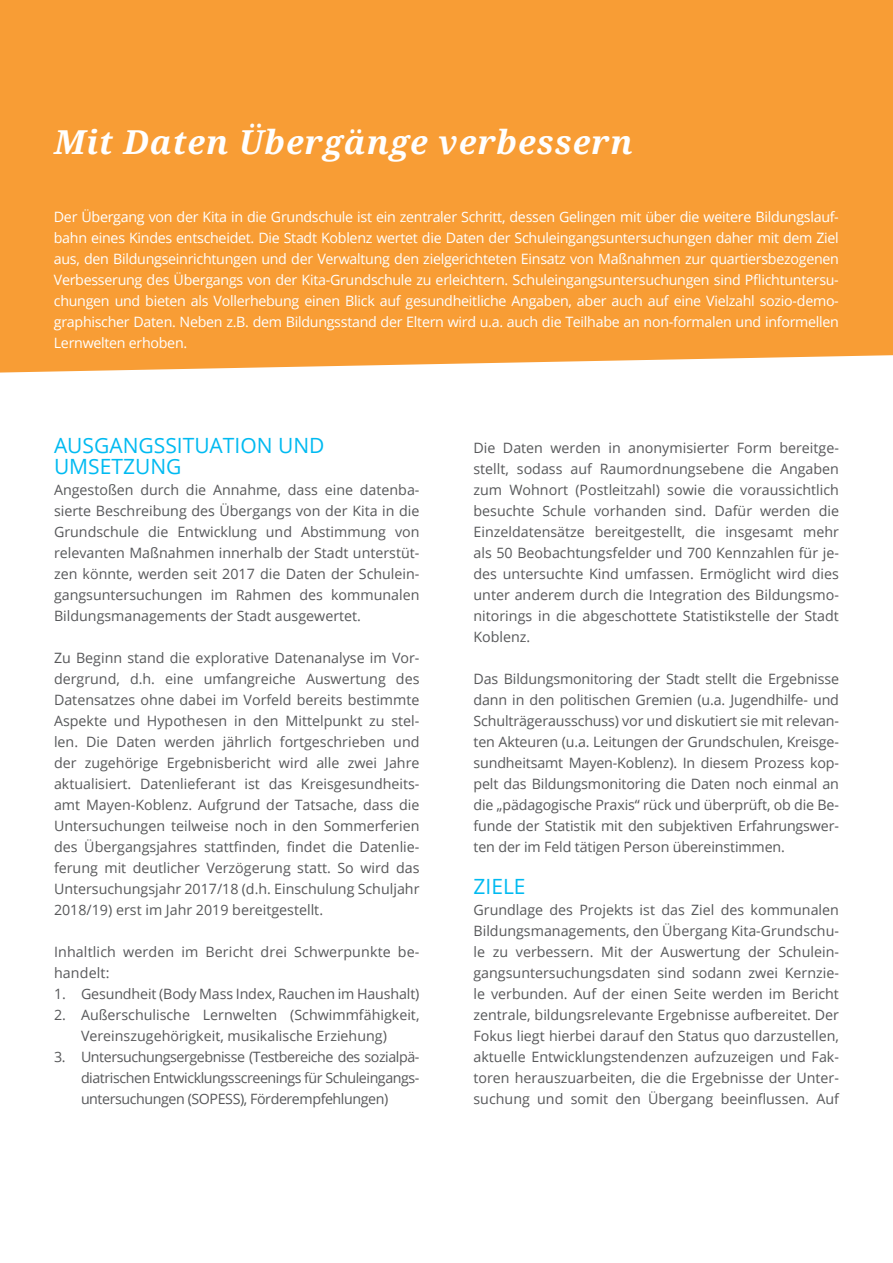
<style>
.page{position:relative;width:893px;height:1263px;background:#fff}
.page>*{position:absolute;margin:0;border:0;box-sizing:border-box;transform-origin:0 0}
.t1{font:italic 700 33px "Noto Serif";letter-spacing:.03em;color:#fff}
.t2{font:21px "Open Sans";color:#00baf1}
.t3{font:14.25px/21px "Open Sans";color:#57585a;text-align:justify}
.t4{font:14.25px/21px "Open Sans";letter-spacing:-.02em;color:#fff;text-align:justify}
</style>
<div class="page">
<div style="left:0;top:0;width:893px;height:373px;background:#f89d35"></div>
<p class="t1" style="left:54px;top:119px;width:580px">Mit Daten Übergänge verbessern</p>
<p class="t4" style="left:54px;top:206px;width:787px">Der Übergang von der Kita in die Grundschule ist ein zentraler Schritt, dessen Gelingen mit über die weitere Bildungslauf&shy;bahn eines Kindes entscheidet. Die Stadt Koblenz wertet die Daten der Schuleingangsuntersuchungen daher mit dem Ziel aus, den Bildungseinrichtungen und der Verwaltung den zielgerichteten Einsatz von Maßnahmen zur quartiersbezogenen Verbesserung des Übergangs von der Kita-Grundschule zu erleichtern. Schuleingangsuntersuchungen sind Pflichtuntersu&shy;chungen und bieten als Vollerhebung einen Blick auf gesundheitliche Angaben, aber auch auf eine Vielzahl sozio-demo&shy;graphischer Daten. Neben z.B. dem Bildungsstand der Eltern wird u.a. auch die Teilhabe an non-formalen und informellen Lernwelten erhoben.</p>
<p class="t2" style="left:54px;top:431px;width:272px">AUSGANGSSITUATION UND</p>
<p class="t2" style="left:54px;top:452px;width:129px">UMSETZUNG</p>
<p class="t3" style="left:54px;top:479px;width:367px">Angestoßen durch die Annahme, dass eine datenba&shy;sierte Beschreibung des Übergangs von der Kita in die Grundschule die Entwicklung und Abstimmung von relevanten Maßnahmen innerhalb der Stadt unterstüt&shy;zen könnte, werden seit 2017 die Daten der Schulein&shy;gangsuntersuchungen im Rahmen des kommunalen Bildungsmanagements der Stadt ausgewertet.</p>
<p class="t3" style="left:54px;top:647px;width:367px">Zu Beginn stand die explorative Datenanalyse im Vor&shy;dergrund, d.h. eine umfangreiche Auswertung des Datensatzes ohne dabei im Vorfeld bereits bestimmte Aspekte und Hypothesen in den Mittelpunkt zu stel&shy;len. Die Daten werden jährlich fortgeschrieben und der zugehörige Ergebnisbericht wird alle zwei Jahre aktualisiert. Datenlieferant ist das Kreisgesundheits&shy;amt Mayen-Koblenz. Aufgrund der Tatsache, dass die Untersuchungen teilweise noch in den Sommerferien des Übergangsjahres stattfinden, findet die Datenlie&shy;ferung mit deutlicher Verzögerung statt. So wird das Untersuchungsjahr 2017/18 (d.h. Einschulung Schuljahr 2018/19) erst im Jahr 2019 bereitgestellt.</p>
<p class="t3" style="left:54px;top:941px;width:367px">Inhaltlich werden im Bericht drei Schwerpunkte be&shy;handelt:</p>
<p class="t3" style="left:54px;top:983px;width:367px">1. Gesundheit (Body Mass Index, Rauchen im Haushalt)</p>
<p class="t3" style="left:54px;top:1004px;width:367px;text-align:center">2. Außerschulische Lernwelten (Schwimmfähigkeit,<br>Vereinszugehörigkeit, musikalische Erziehung)</p>
<p class="t3" style="left:81px;top:1046px;width:340px;text-indent:-27px">3. Untersuchungsergebnisse (Testbereiche des sozialpä&shy;diatrischen Entwicklungsscreenings für Schuleingangs&shy;untersuchungen (SOPESS), Förderempfehlungen)</p>
<p class="t3" style="left:473px;top:437px;width:367px">Die Daten werden in anonymisierter Form bereitge&shy;stellt, sodass auf Raumordnungsebene die Angaben zum Wohnort (Postleitzahl) sowie die voraussichtlich besuchte Schule vorhanden sind. Dafür werden die Einzeldatensätze bereitgestellt, die insgesamt mehr als 50 Beobachtungsfelder und 700 Kennzahlen für je&shy;des untersuchte Kind umfassen. Ermöglicht wird dies unter anderem durch die Integration des Bildungsmo&shy;nitorings in die abgeschottete Statistikstelle der Stadt Koblenz.</p>
<p class="t3" style="left:473px;top:668px;width:367px">Das Bildungsmonitoring der Stadt stellt die Ergebnisse dann in den politischen Gremien (u.a. Jugendhilfe- und Schulträgerausschuss) vor und diskutiert sie mit relevan&shy;ten Akteuren (u.a. Leitungen der Grundschulen, Kreisge&shy;sundheitsamt Mayen-Koblenz). In diesem Prozess kop&shy;pelt das Bildungsmonitoring die Daten noch einmal an die „pädagogische Praxis“ rück und überprüft, ob die Be&shy;funde der Statistik mit den subjektiven Erfahrungswer&shy;ten der im Feld tätigen Person übereinstimmen.</p>
<p class="t2" style="left:473px;top:872px;width:54px">ZIELE</p>
<p class="t3" style="left:473px;top:899px;width:367px">Grundlage des Projekts ist das Ziel des kommunalen Bildungsmanagements, den Übergang Kita-Grundschu&shy;le zu verbessern. Mit der Auswertung der Schulein&shy;gangsuntersuchungsdaten sind sodann zwei Kernzie&shy;le verbunden. Auf der einen Seite werden im Bericht zentrale, bildungsrelevante Ergebnisse aufbereitet. Der Fokus liegt hierbei darauf den Status quo darzustellen, aktuelle Entwicklungstendenzen aufzuzeigen und Fak&shy;toren herauszuarbeiten, die die Ergebnisse der Unter&shy;suchung und somit den Übergang beeinflussen. Auf</p>
</div>
